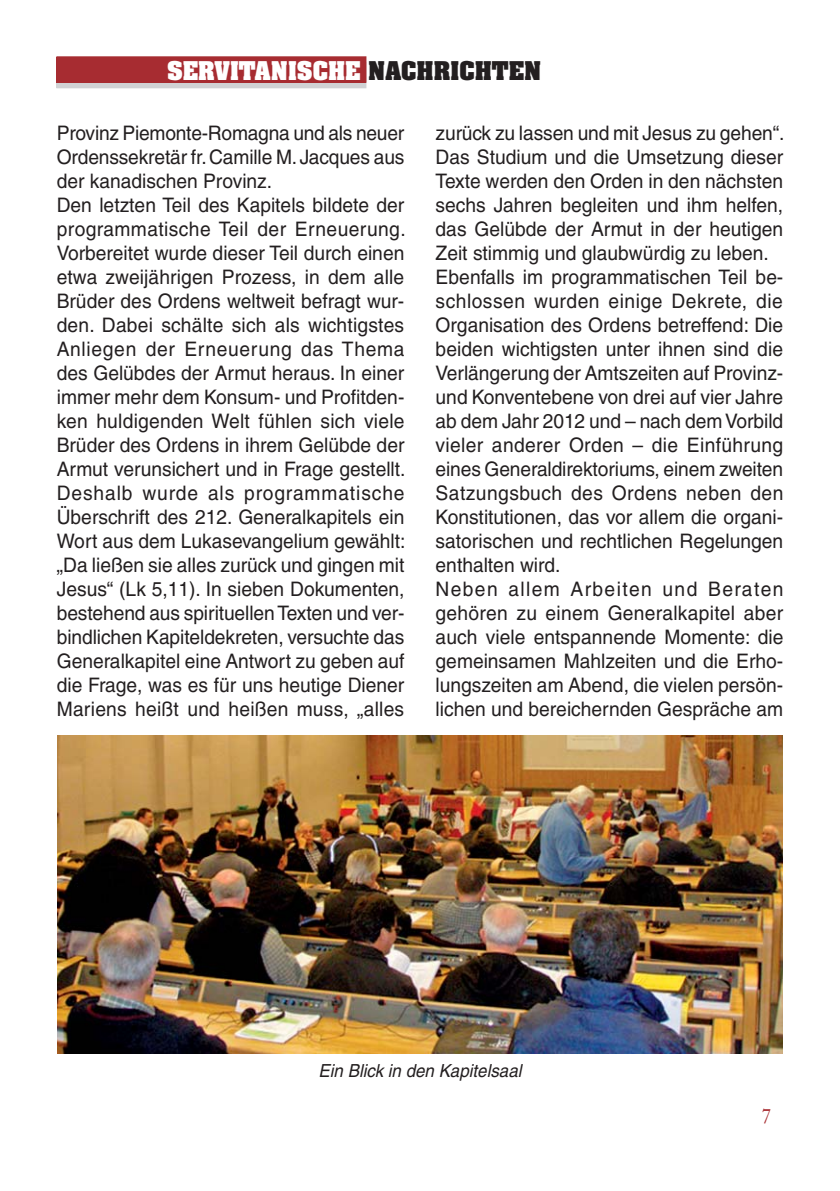
<style>
.page{position:relative;width:840px;height:1191px;background:#fff}
.page>*{position:absolute;margin:0;border:0;box-sizing:border-box;transform-origin:0 0}
.t1{font:700 22px "Aachen";color:#fff}
.t2{font:20px/24px "Helvetica";color:#231f20;scale:.96 1}
.t3{font:20px "Janson Text";color:#a72c31}
.t4{font:italic 18px "Helvetica";color:#231f20;scale:.94 1}
.s1{color:#231f20}
</style>
<div class="page">
<svg style="left:59px;top:82px;width:305px;height:4px"></svg>
<div style="left:57px;top:62px;width:309px;height:26px;border:1px solid #d1d2d4"></div>
<div style="left:57px;top:57px;width:309px;height:25px;background:#a72c31"></div>
<img style="left:58px;top:736px;width:724px;height:317px">
<p class="t1" style="left:167px;top:61px;width:375px">SERVITANISCHE <span class="s1">NACHRICHTEN</span></p>
<p class="t2" style="left:57px;top:123px;width:365px">Provinz Piemonte-Romagna und als neuer Ordenssekretär fr. Camille M. Jacques aus der kanadischen Provinz.<br>Den letzten Teil des Kapitels bildete der programmatische Teil der Erneuerung.<br>Vorbereitet wurde dieser Teil durch einen etwa zweijährigen Prozess, in dem alle Brüder des Ordens weltweit befragt wur&shy;den. Dabei schälte sich als wichtigstes Anliegen der Erneuerung das Thema des Gelübdes der Armut heraus. In einer immer mehr dem Konsum- und Profitden&shy;ken huldigenden Welt fühlen sich viele Brüder des Ordens in ihrem Gelübde der Armut verunsichert und in Frage gestellt.<br>Deshalb wurde als programmatische Überschrift des 212. Generalkapitels ein Wort aus dem Lukasevangelium gewählt: „Da ließen sie alles zurück und gingen mit Jesus“ (Lk 5,11). In sieben Dokumenten, bestehend aus spirituellen Texten und ver&shy;bindlichen Kapiteldekreten, versuchte das Generalkapitel eine Antwort zu geben auf die Frage, was es für uns heutige Diener Mariens heißt und heißen muss, „alles</p>
<p class="t2" style="left:435px;top:123px;width:364px">zurück zu lassen und mit Jesus zu gehen“.<br>Das Studium und die Umsetzung dieser Texte werden den Orden in den nächsten sechs Jahren begleiten und ihm helfen, das Gelübde der Armut in der heutigen Zeit stimmig und glaubwürdig zu leben.<br>Ebenfalls im programmatischen Teil be&shy;schlossen wurden einige Dekrete, die Organisation des Ordens betreffend: Die beiden wichtigsten unter ihnen sind die Verlängerung der Amtszeiten auf Provinz&shy;und Konventebene von drei auf vier Jahre ab dem Jahr 2012 und – nach dem Vorbild vieler anderer Orden – die Einführung eines Generaldirektoriums, einem zweiten Satzungsbuch des Ordens neben den Konstitutionen, das vor allem die organi&shy;satorischen und rechtlichen Regelungen enthalten wird.<br>Neben allem Arbeiten und Beraten gehören zu einem Generalkapitel aber auch viele entspannende Momente: die gemeinsamen Mahlzeiten und die Erho&shy;lungszeiten am Abend, die vielen persön&shy;lichen und bereichernden Gespräche am</p>
<p class="t4" style="left:318px;top:1064px;width:217px">Ein Blick in den Kapitelsaal</p>
<p class="t3" style="left:761px;top:1107px;width:12px">7</p>
</div>
